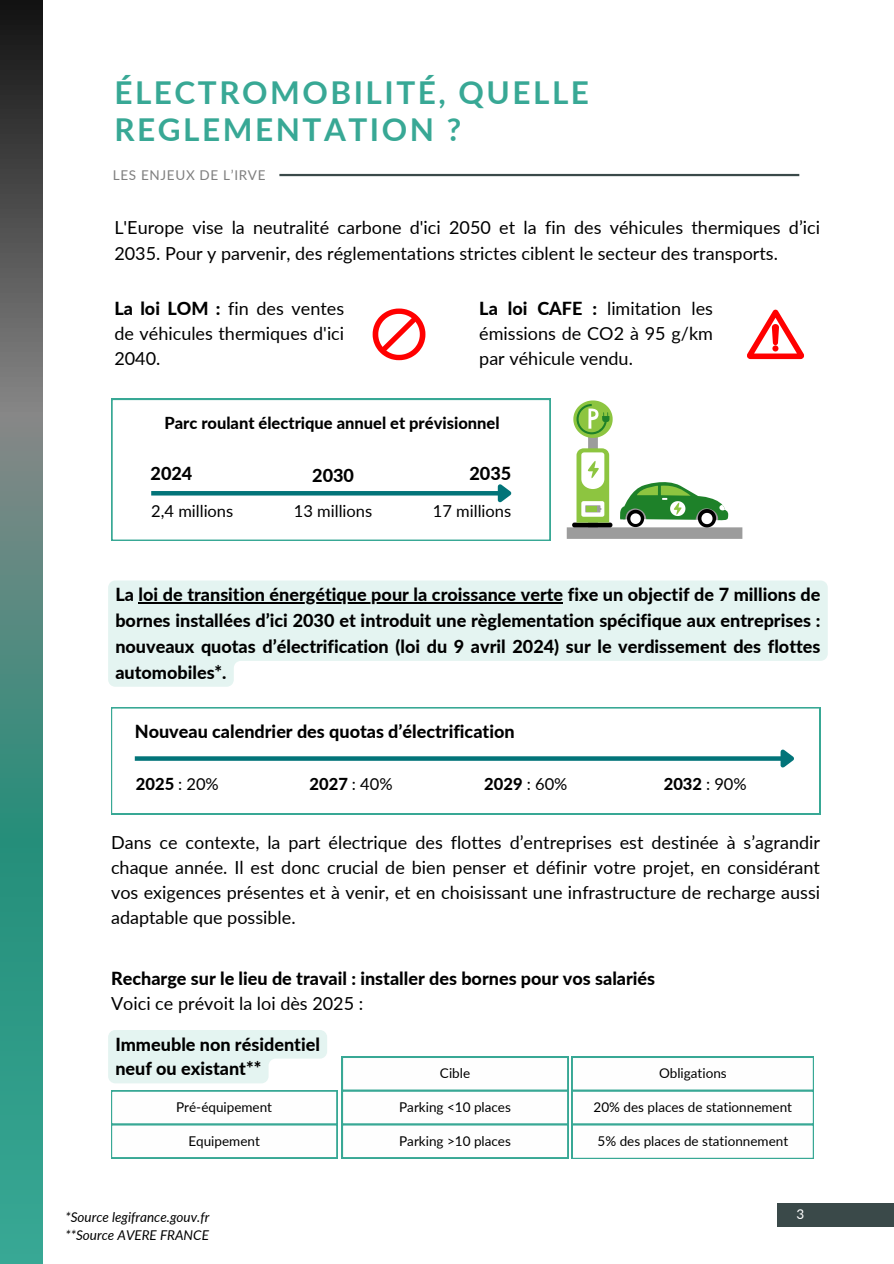
<style>
.page{position:relative;width:894px;height:1264px;background:#fff}
.page>*{position:absolute;margin:0;border:0;box-sizing:border-box;transform-origin:0 0}
.t1{font:700 31.5px/37.2px "Lato";letter-spacing:.08em;color:#38a895}
.t2{font:18px/24.8px "Lato";color:#000;text-align:justify}
.t3{font:800 18px/25.8px "Lato";color:#000}
.t4{font:800 16.5px "Lato";color:#000}
.t5{font:16.5px "Lato";color:#000}
.t6{font:13.5px "Lato";color:#000}
.t7{font:italic 13.5px "Lato";color:#000}
.t8{font:13.5px "Lato";letter-spacing:.05em;color:#7f7f7f}
.t9{font:13.5px "Lato";color:#fff}
.s1{font-weight:800}
.s2{font-weight:400}
</style>
<div class="page">
<hr style="left:279px;top:174px;width:520px;height:2px;background:#3a4949">
<div style="left:776px;top:1202px;width:117px;height:24px;background:#3a4949"></div>
<svg style="left:0;top:0;width:43px;height:1263px;background:#457b71"></svg>
<svg style="left:372px;top:308px;width:54px;height:52px"></svg>
<svg style="left:747px;top:309px;width:57px;height:50px"></svg>
<svg style="left:566px;top:400px;width:176px;height:139px"></svg>
<svg style="left:111px;top:399px;width:439px;height:141px"></svg>
<hr style="left:151px;top:491px;width:348px;height:4px;background:#027479">
<svg style="left:493px;top:480px;width:23px;height:29px"></svg>
<svg style="left:111px;top:707px;width:708px;height:107px"></svg>
<svg style="left:135px;top:756px;width:641px;height:4px;background:#147e82"></svg>
<svg style="left:776px;top:745px;width:23px;height:29px"></svg>
<svg style="left:108px;top:580px;width:719px;height:106px;fill:#e4f4f1"></svg>
<hr style="left:138px;top:602px;width:425px;height:1px;background:#000">
<svg style="left:108px;top:1030px;width:705px;height:128px"></svg>
<h2 class="t1" style="left:114px;top:73px;width:476px">ÉLECTROMOBILITÉ, QUELLE<br>REGLEMENTATION ?</h2>
<p class="t8" style="left:113px;top:166px;width:154px">LES ENJEUX DE L’IRVE</p>
<h3 class="t2" style="left:114px;top:214px;width:707px;line-height:26.2px">L'Europe vise la neutralité carbone d'ici 2050 et la fin des véhicules thermiques d’ici<br>2035. Pour y parvenir, des réglementations strictes ciblent le secteur des transports.</h3>
<h1 class="t2" style="left:114px;top:296px;width:231px"><span class="s1">La loi LOM :</span> fin des ventes de véhicules thermiques d'ici 2040.</h1>
<h4 class="t2" style="left:479px;top:296px;width:235px"><span class="s1">La loi CAFE :</span> limitation les émissions de CO2 à 95 g/km par véhicule vendu.</h4>
<h3 class="t4" style="left:164px;top:412px;width:336px">Parc roulant électrique annuel et prévisionnel</h3>
<h3 class="t3" style="left:312px;top:462px;width:43px">2030</h3>
<p class="t3" style="left:469px;top:459px;width:43px">2035</p>
<h2 class="t5" style="left:151px;top:500px;width:84px">2,4 millions</h2>
<p class="t5" style="left:294px;top:500px;width:80px">13 millions</p>
<h2 class="t5" style="left:433px;top:500px;width:80px">17 millions</h2>
<h3 class="t3" style="left:150px;top:459px;width:43px">2024</h3>
<h3 class="t3" style="left:115px;top:581px;width:706px">La loi de transition énergétique pour la croissance verte fixe un objectif de 7 millions de</h3>
<h3 class="t3" style="left:115px;top:607px;width:706px;text-align:justify">bornes installées d’ici 2030 et introduit une règlementation spécifique aux entreprises : nouveaux quotas d’électrification (loi du 9 avril 2024) sur le verdissement des flottes automobiles*.</h3>
<h2 class="t3" style="left:135px;top:718px;width:381px">Nouveau calendrier des quotas d’électrification</h2>
<h2 class="t4" style="left:484px;top:773px;width:85px">2029 <span class="s2">: 60%</span></h2>
<h3 class="t4" style="left:663px;top:773px;width:84px">2032 <span class="s2">: 90%</span></h3>
<h3 class="t4" style="left:136px;top:773px;width:84px">2025 <span class="s2">: 20%</span></h3>
<h3 class="t4" style="left:309px;top:773px;width:84px">2027 <span class="s2">: 40%</span></h3>
<h2 class="t2" style="left:111px;top:830px;width:710px">Dans ce contexte, la part électrique des flottes d’entreprises est destinée à s’agrandir chaque année. Il est donc crucial de bien penser et définir votre projet, en considérant vos exigences présentes et à venir, et en choisissant une infrastructure de recharge aussi adaptable que possible.</h2>
<p class="t3" style="left:111px;top:966px;width:545px;line-height:24.8px">Recharge sur le lieu de travail : installer des bornes pour vos salariés<br><span class="s2">Voici ce prévoit la loi dès 2025 :</span></p>
<p class="t3" style="left:115px;top:1031px;width:206px;line-height:24.8px">Immeuble non résidentiel neuf ou existant**</p>
<h3 class="t6" style="left:440px;top:1064px;width:32px">Cible</h3>
<h3 class="t6" style="left:658px;top:1064px;width:69px">Obligations</h3>
<p class="t6" style="left:176px;top:1098px;width:97px">Pré-équipement</p>
<h2 class="t6" style="left:399px;top:1098px;width:113px">Parking &lt;10 places</h2>
<p class="t6" style="left:593px;top:1098px;width:200px">20% des places de stationnement</p>
<p class="t6" style="left:188px;top:1132px;width:73px">Equipement</p>
<p class="t6" style="left:399px;top:1132px;width:113px">Parking &gt;10 places</p>
<p class="t6" style="left:597px;top:1132px;width:192px">5% des places de stationnement</p>
<p class="t7" style="left:65px;top:1208px;width:145px">*Source legifrance.gouv.fr</p>
<p class="t7" style="left:65px;top:1226px;width:145px">**Source AVERE FRANCE</p>
<h3 class="t9" style="left:796px;top:1205px;width:9px">3</h3>
</div>
